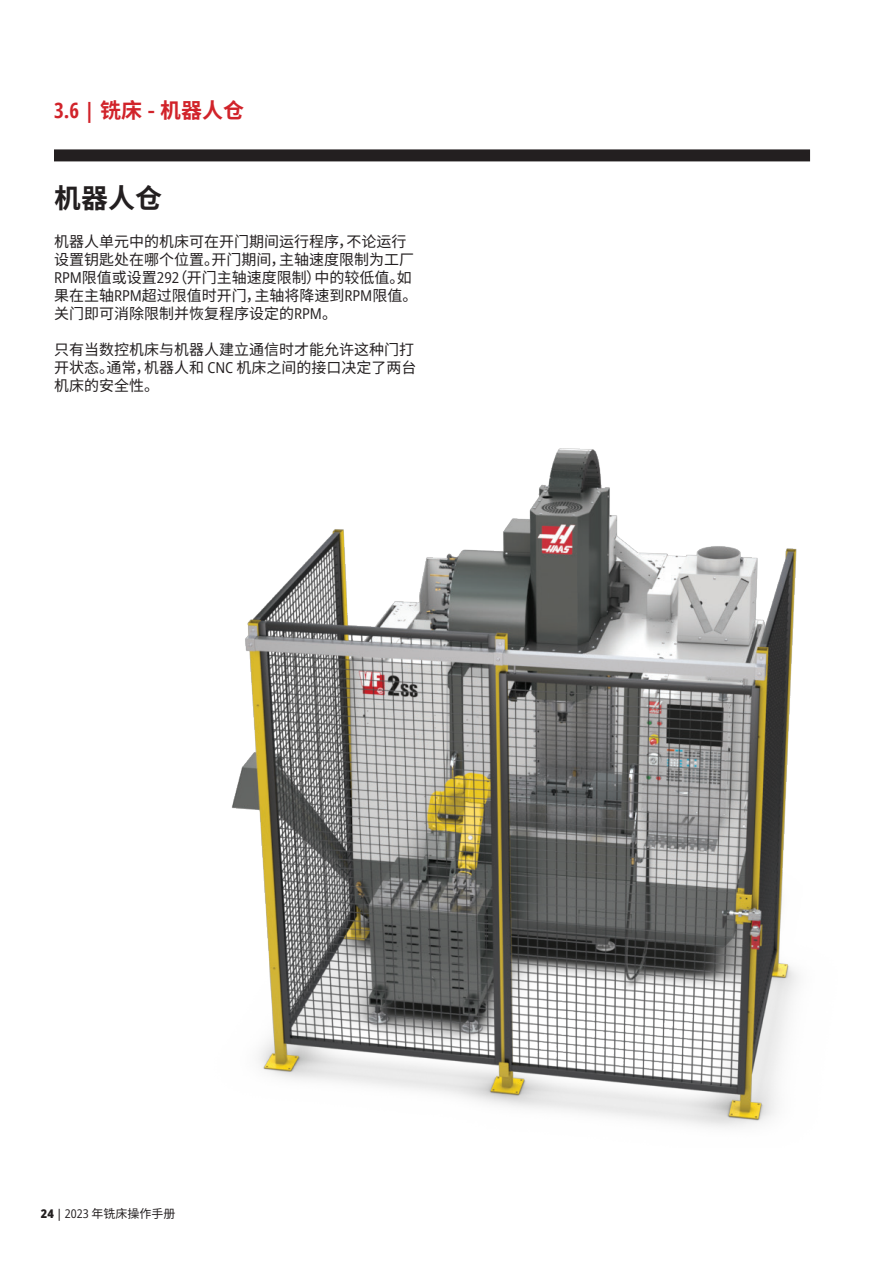
<style>
.page{position:relative;width:893px;height:1263px;background:#fff}
.page>*{position:absolute;margin:0;border:0;box-sizing:border-box;transform-origin:0 0}
.t1{font:700 27px "Noto Sans CJ Ksc";color:#231f20}
.t2{font:700 21px "Noto Sans CJ Ksc";color:#d1232a}
.t3{font:15px/18px "Noto Sans CJ Ksc";color:#231f20}
.t4{font:12px "Noto Sans CJ Ksc";color:#231f20}
.s1{font-family:"Open Sans";font-stretch:condensed}
.s2{font-family:"Open Sans";font-stretch:semi-condensed}
.s3{font-family:"Open Sans";font-weight:800;font-stretch:semi-condensed}
.s4{font-family:"Open Sans";font-weight:500;font-stretch:semi-condensed}
</style>
<div class="page">
<div style="left:54px;top:149px;width:756px;height:12px;background:#231f20"></div>
<img style="left:231px;top:448px;width:567px;height:679px">
<h2 class="t2" style="left:54px;top:98px;width:192px"><span class="s1">3.6 |</span> 铣床 - 机器人仓</h2>
<h1 class="t1" style="left:54px;top:183px;width:109px">机器人仓</h1>
<p class="t3" style="left:54px;top:233px;width:365px">机器人单元中的机床可在开门期间运行程序，不论运行设置钥匙处在哪个位置。开门期间，主轴速度限制为工厂<br><span class="s2">RPM</span>限值或设置<span class="s2">292</span>（开门主轴速度限制）中的较低值。如果在主轴<span class="s2">RPM</span>超过限值时开门，主轴将降速到<span class="s2">RPM</span>限值。关门即可消除限制并恢复程序设定的<span class="s2">RPM</span>。</p>
<p class="t3" style="left:54px;top:341px;width:364px">只有当数控机床与机器人建立通信时才能允许这种门打开状态。通常，机器人和 <span class="s2">CNC</span> 机床之间的接口决定了两台机床的安全性。</p>
<p class="t4" style="left:41px;top:1206px;width:136px"><span class="s3">24</span> <span class="s4">|</span> <span class="s2">2023</span> 年铣床操作手册</p>
</div>
